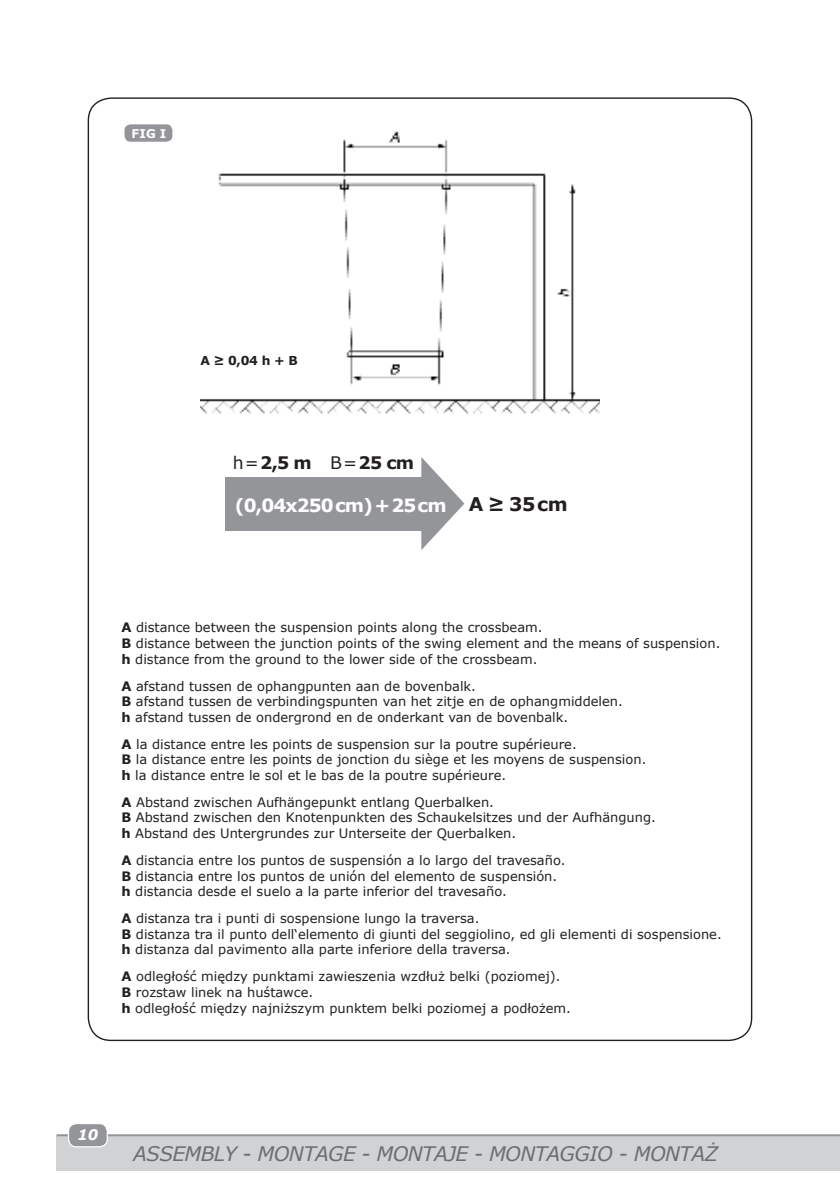
<style>
.page{position:relative;width:840px;height:1191px;background:#fff}
.page>*{position:absolute;margin:0;border:0;box-sizing:border-box;transform-origin:0 0}
.t1{font:italic 20px "Verdana";letter-spacing:-.03em;color:#6d6e71}
.t2{font:700 18.8px "Verdana";color:#231f20}
.t3{font:700 18.2px "Verdana";letter-spacing:-.05em;color:#fff}
.t4{font:700 17.2px "Verdana";color:#231f20}
.t5{font:italic 700 14.6px "Verdana";color:#fff}
.t6{font:13px/15.6px "Verdana";color:#231f20}
.t7{font:700 12.2px "Verdana";color:#231f20}
.t8{font:700 12px "Verdana";color:#fff}
.s1{font-weight:400}
.s2{font-weight:700}
</style>
<div class="page">
<div style="left:57px;top:1135px;width:782px;height:35px;background:#d1d2d4"></div>
<hr style="left:57px;top:1134px;width:782px;height:2px;background:#939598">
<div style="left:68px;top:1123px;width:39px;height:23px;background:#939598;border-radius:8px"></div>
<div style="left:68px;top:1123px;width:40px;height:24px;border:1px solid #fff;border-radius:8px"></div>
<img style="left:200px;top:131px;width:399px;height:283px">
<svg style="left:421px;top:457px;width:43px;height:93px"></svg>
<div style="left:225px;top:477px;width:211px;height:53px;background:#939598"></div>
<div style="left:124px;top:124px;width:48px;height:18px;background:#939598;border-radius:6px"></div>
<p class="t8" style="left:132px;top:128px;width:36px">FIG I</p>
<p class="t7" style="left:200px;top:352px;width:99px">A ≥ 0,04 h + B</p>
<h3 class="t4" style="left:233px;top:455px;width:182px"><span class="s1">h =</span> 2,5 m <span class="s1">B =</span> 25 cm</h3>
<h3 class="t3" style="left:235px;top:497px;width:213px">(0,04x250cm)+25cm</h3>
<h2 class="t2" style="left:468px;top:496px;width:100px">A ≥ 35cm</h2>
<p class="t6" style="left:121px;top:620px;width:600px"><span class="s2">A</span> distance between the suspension points along the crossbeam.<br><span class="s2">B</span> distance between the junction points of the swing element and the means of suspension. <span class="s2">h</span> distance from the ground to the lower side of the crossbeam.</p>
<p class="t6" style="left:121px;top:679px;width:502px"><span class="s2">A</span> afstand tussen de ophangpunten aan de bovenbalk.<br><span class="s2">B</span> afstand tussen de verbindingspunten van het zitje en de ophangmiddelen. <span class="s2">h</span> afstand tussen de ondergrond en de onderkant van de bovenbalk.</p>
<p class="t6" style="left:121px;top:736px;width:526px"><span class="s2">A</span> la distance entre les points de suspension sur la poutre supérieure.<br><span class="s2">B</span> la distance entre les points de jonction du siège et les moyens de suspension. <span class="s2">h</span> la distance entre le sol et le bas de la poutre supérieure.</p>
<p class="t6" style="left:121px;top:795px;width:535px"><span class="s2">A</span> Abstand zwischen Aufhängepunkt entlang Querbalken.<br><span class="s2">B</span> Abstand zwischen den Knotenpunkten des Schaukelsitzes und der Aufhängung. <span class="s2">h</span> Abstand des Untergrundes zur Unterseite der Querbalken.</p>
<p class="t6" style="left:121px;top:853px;width:445px"><span class="s2">A</span> distancia entre los puntos de suspensión a lo largo del travesaño.<br><span class="s2">B</span> distancia entre los puntos de unión del elemento de suspensión. <span class="s2">h</span> distancia desde el suelo a la parte inferior del travesaño.</p>
<p class="t6" style="left:121px;top:911px;width:601px"><span class="s2">A</span> distanza tra i punti di sospensione lungo la traversa.<br><span class="s2">B</span> distanza tra il punto dell‘elemento di giunti del seggiolino, ed gli elementi di sospensione. <span class="s2">h</span> distanza dal pavimento alla parte inferiore della traversa.</p>
<p class="t6" style="left:121px;top:968px;width:450px"><span class="s2">A</span> odległość między punktami zawieszenia wzdłuż belki (poziomej).<br><span class="s2">B</span> rozstaw linek na huśtawce.<br><span class="s2">h</span> odległość między najniższym punktem belki poziomej a podłożem.</p>
<p class="t5" style="left:77px;top:1128px;width:22px">10</p>
<h1 class="t1" style="left:133px;top:1140px;width:586px">ASSEMBLY - MONTAGE - MONTAJE - MONTAGGIO - MONTAŻ</h1>
</div>
